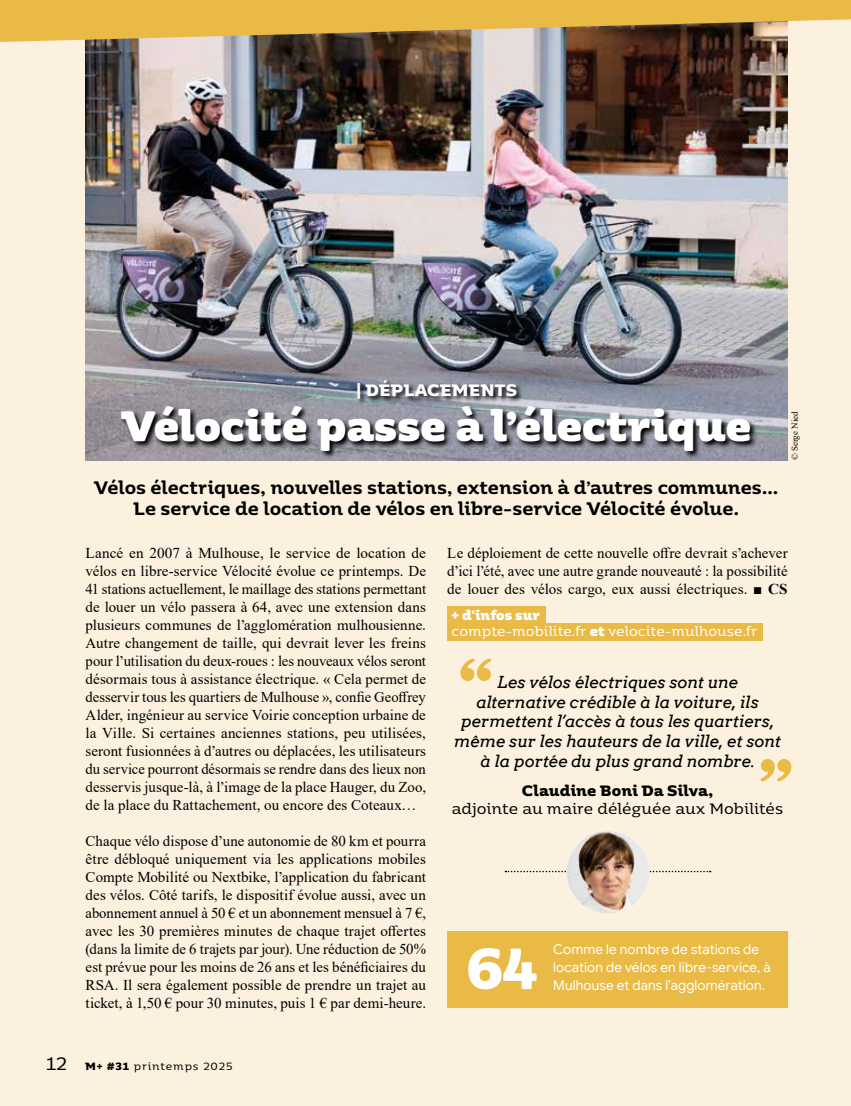
<style>
.page{position:relative;width:851px;height:1106px;background:#fff}
.page>*{position:absolute;margin:0;border:0;box-sizing:border-box;transform-origin:0 0}
.t1{font:700 57px "Moreno";color:#fff}
.t2{font:900 42px "Moreno";letter-spacing:-.005em;color:#fff}
.t3{font:600 18px/21.6px "Moreno";letter-spacing:-.005em;color:#000;text-align:center}
.t4{font:18px "Moreno";color:#000}
.t5{font:italic 16.5px/19.8px "Arvo";letter-spacing:-.015em;color:#000;text-align:center}
.t6{font:700 16.5px "Moreno";letter-spacing:.005em;color:#fff}
.t7{font:15px/18px "Times New Roman";letter-spacing:.005em;color:#000;text-align:justify}
.t8{font:15px "Moreno";color:#000}
.t9{font:700 15px "Moreno";color:#000}
.t10{font:13.5px/18px "Google Sans";letter-spacing:.01em;color:#fff}
.t11{font:13.5px/16.6px "Moreno";color:#fff}
.t12{font:10.5px "Moreno";letter-spacing:.08em;color:#000}
.t13{font:9px "Times New Roman";color:#000}
.s1{font-weight:700}
.s2{font-weight:900}
</style>
<div class="page">
<div style="left:0;top:0;width:850px;height:1106px;background:#fbf1de"></div>
<img style="left:85px;top:43px;width:702px;height:417px">
<svg style="left:120px;top:405px;width:637px;height:54px"></svg>
<svg style="left:356px;top:379px;width:167px;height:27px"></svg>
<svg style="left:460px;top:658px;width:31px;height:23px"></svg>
<svg style="left:760px;top:759px;width:31px;height:22px"></svg>
<svg style="left:505px;top:870px;width:205px;height:2px"></svg>
<img style="left:566px;top:831px;width:83px;height:82px;border-radius:41px">
<svg style="left:0;top:0;width:850px;height:43px"></svg>
<div style="left:447px;top:931px;width:340px;height:77px;background:#e9ba46"></div>
<div style="left:447px;top:606px;width:99px;height:17px;background:#e9ba46"></div>
<div style="left:447px;top:624px;width:315px;height:17px;background:#e9ba46"></div>
<p class="t4" style="left:46px;top:1048px;width:23px">12</p>
<p class="t6" style="left:356px;top:375px;width:162px">| DÉPLACEMENTS</p>
<h2 class="t2" style="left:122px;top:387px;width:631px">Vélocité passe à l’électrique</h2>
<p class="t3" style="left:94px;top:475px;width:685px">Vélos électriques, nouvelles stations, extension à d’autres communes…<br>Le service de location de vélos en libre-service Vélocité évolue.</p>
<p class="t13" style="left:788px;top:460px;width:51px;rotate:-90deg">© Serge Nied</p>
<p class="t7" style="left:86px;top:544px;width:342px">Lancé en 2007 à Mulhouse, le service de location de vélos en libre-service Vélocité évolue ce printemps. De 41 stations actuellement, le maillage des stations permettant de louer un vélo passera à 64, avec une extension dans plusieurs communes de l’agglomération mulhousienne.<br>Autre changement de taille, qui devrait lever les freins pour l’utilisation du deux-roues : les nouveaux vélos seront désormais tous à assistance électrique. « Cela permet de desservir tous les quartiers de Mulhouse », confie Geoffrey Alder, ingénieur au service Voirie conception urbaine de la Ville. Si certaines anciennes stations, peu utilisées, seront fusionnées à d’autres ou déplacées, les utilisateurs du service pourront désormais se rendre dans des lieux non desservis jusque-là, à l’image de la place Hauger, du Zoo, de la place du Rattachement, ou encore des Coteaux…</p>
<p class="t7" style="left:86px;top:832px;width:342px">Chaque vélo dispose d’une autonomie de 80 km et pourra être débloqué uniquement via les applications mobiles Compte Mobilité ou Nextbike, l’application du fabricant des vélos. Côté tarifs, le dispositif évolue aussi, avec un abonnement annuel à 50 € et un abonnement mensuel à 7 €, avec les 30 premières minutes de chaque trajet offertes (dans la limite de 6 trajets par jour). Une réduction de 50% est prévue pour les moins de 26 ans et les bénéficiaires du RSA. Il sera également possible de prendre un trajet au ticket, à 1,50 € pour 30 minutes, puis 1 € par demi-heure.</p>
<p class="t12" style="left:85px;top:1057px;width:149px"><span class="s1">M+ #31</span> printemps 2025</p>
<p class="t7" style="left:447px;top:544px;width:342px">Le déploiement de cette nouvelle offre devrait s’achever d’ici l’été, avec une autre grande nouveauté : la possibilité de louer des vélos cargo, eux aussi électriques. ■ <span class="s1">CS</span></p>
<p class="t11" style="left:451px;top:605px;width:307px"><span class="s2">+ d'infos sur<br></span>compte-mobilite.fr <span class="s2">et</span> velocite-mulhouse.fr</p>
<p class="t5" style="left:454px;top:671px;width:328px">Les vélos électriques sont une alternative crédible à la voiture, ils permettent l’accès à tous les quartiers, même sur les hauteurs de la ville, et sont à la portée du plus grand nombre.</p>
<p class="t9" style="left:521px;top:777px;width:193px">Claudine Boni Da Silva,</p>
<p class="t8" style="left:451px;top:796px;width:333px">adjointe au maire déléguée aux Mobilités</p>
<h1 class="t1" style="left:466px;top:916px;width:73px">64</h1>
<p class="t10" style="left:553px;top:940px;width:219px">Comme le nombre de stations de location de vélos en libre-service, à<br>Mulhouse et dans l’agglomération.</p>
</div>
